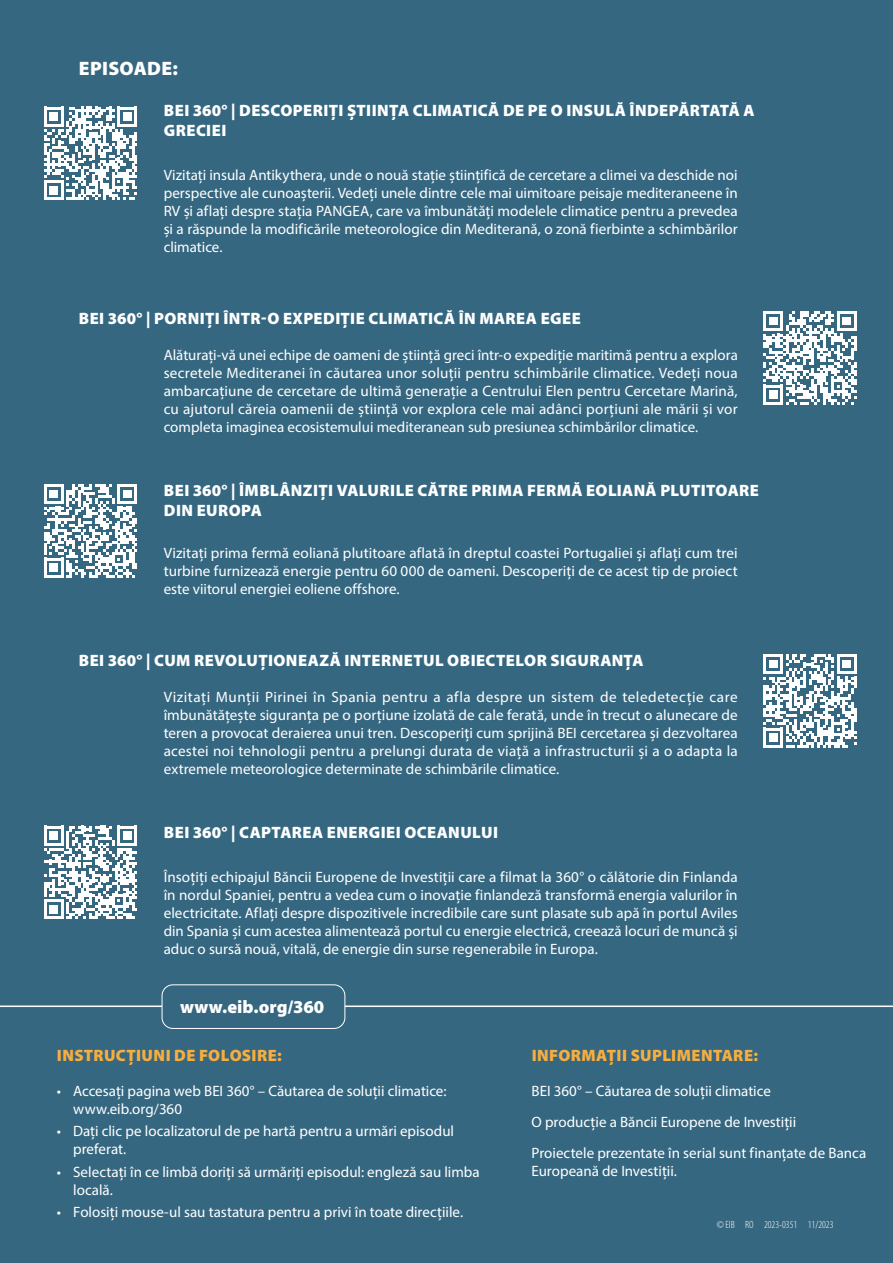
<style>
.page{position:relative;width:893px;height:1263px;background:#366780}
.page>*{position:absolute;margin:0;border:0;box-sizing:border-box;transform-origin:0 0}
.EPISODES{font:900 19.5px "Myriad Pro";letter-spacing:.015em;color:#fff}
.WWW_EIB_PETIT{font:900 18.15px "Myriad Pro";letter-spacing:.005em;color:#fff}
.TITRE_EPISODE{font:900 16.5px/19.8px "Myriad Pro";letter-spacing:.025em;color:#fff}
.TITRE_EPISODE_1{font:900 16.5px "Myriad Pro";letter-spacing:.025em;color:#fff}
.SOUS_TITRE_JAUNE{font:900 16.5px "Myriad Pro";letter-spacing:.025em;color:#f8ae3e}
.TEXTE_EPISODE{font:15px/18px "Myriad Pro";color:#fff;text-align:justify}
.TEXTE_SOUS_TITRE{font:15px/18px "Myriad Pro";color:#fff}
.TEXTE_SOUS_TITRE_1{font:15px/18px "Myriad Pro";color:#fff}
.copyright{font:300 condensed 10.5px "Myriad Pro";color:#fff}
</style>
<div class="page">
<svg style="left:44px;top:107px;width:93px;height:93px"></svg>
<svg style="left:44px;top:484px;width:93px;height:93px"></svg>
<svg style="left:44px;top:826px;width:93px;height:93px"></svg>
<svg style="left:763px;top:311px;width:94px;height:93px"></svg>
<svg style="left:763px;top:654px;width:94px;height:94px"></svg>
<hr style="left:0;top:1005px;width:893px;height:2px;background:#fff">
<div style="left:162px;top:985px;width:183px;height:43px;background:#366780;border-radius:11px"></div>
<div style="left:162px;top:984px;width:183px;height:45px;border:1px solid #fff;border-radius:11px"></div>
<p class="EPISODES" style="left:79px;top:56px;width:101px">EPISOADE:</p>
<p class="TITRE_EPISODE" style="left:164px;top:100px;width:592px">BEI 360° | DESCOPERIȚI ȘTIINȚA CLIMATICĂ DE PE O INSULĂ ÎNDEPĂRTATĂ A<br>GRECIEI</p>
<p class="TEXTE_EPISODE" style="left:164px;top:166px;width:576px">Vizitați insula Antikythera, unde o nouă stație științifică de cercetare a climei va deschide noi perspective ale cunoașterii. Vedeți unele dintre cele mai uimitoare peisaje mediteraneene în RV și aflați despre stația PANGEA, care va îmbunătăți modelele climatice pentru a prevedea și a răspunde la modificările meteorologice din Mediterană, o zonă fierbinte a schimbărilor climatice.</p>
<p class="TITRE_EPISODE_1" style="left:79px;top:307px;width:503px">BEI 360° | PORNIȚI ÎNTR-O EXPEDIȚIE CLIMATICĂ ÎN MAREA EGEE</p>
<p class="TEXTE_EPISODE" style="left:164px;top:346px;width:576px">Alăturați-vă unei echipe de oameni de știință greci într-o expediție maritimă pentru a explora secretele Mediteranei în căutarea unor soluții pentru schimbările climatice. Vedeți noua ambarcațiune de cercetare de ultimă generație a Centrului Elen pentru Cercetare Marină, cu ajutorul căreia oamenii de știință vor explora cele mai adânci porțiuni ale mării și vor completa imaginea ecosistemului mediteranean sub presiunea schimbărilor climatice.</p>
<p class="TITRE_EPISODE" style="left:164px;top:480px;width:596px">BEI 360° | ÎMBLÂNZIȚI VALURILE CĂTRE PRIMA FERMĂ EOLIANĂ PLUTITOARE<br>DIN EUROPA</p>
<p class="TEXTE_EPISODE" style="left:164px;top:544px;width:576px">Vizitați prima fermă eoliană plutitoare aflată în dreptul coastei Portugaliei și aflați cum trei turbine furnizează energie pentru 60 000 de oameni. Descoperiți de ce acest tip de proiect este viitorul energiei eoliene offshore.</p>
<p class="TITRE_EPISODE_1" style="left:79px;top:649px;width:566px">BEI 360° | CUM REVOLUȚIONEAZĂ INTERNETUL OBIECTELOR SIGURANȚA</p>
<p class="TEXTE_EPISODE" style="left:164px;top:688px;width:576px">Vizitați Munții Pirinei în Spania pentru a afla despre un sistem de teledetecție care îmbunătățește siguranța pe o porțiune izolată de cale ferată, unde în trecut o alunecare de teren a provocat deraierea unui tren. Descoperiți cum sprijină BEI cercetarea și dezvoltarea acestei noi tehnologii pentru a prelungi durata de viață a infrastructurii și a o adapta la extremele meteorologice determinate de schimbările climatice.</p>
<p class="TITRE_EPISODE" style="left:164px;top:822px;width:336px">BEI 360° | CAPTAREA ENERGIEI OCEANULUI</p>
<p class="TEXTE_EPISODE" style="left:164px;top:868px;width:576px">Însoțiți echipajul Băncii Europene de Investiții care a filmat la 360° o călătorie din Finlanda în nordul Spaniei, pentru a vedea cum o inovație finlandeză transformă energia valurilor în electricitate. Aflați despre dispozitivele incredibile care sunt plasate sub apă în portul Aviles din Spania și cum acestea alimentează portul cu energie electrică, creează locuri de muncă și aduc o sursă nouă, vitală, de energie din surse regenerabile în Europa.</p>
<p class="WWW_EIB_PETIT" style="left:180px;top:995px;width:146px">www.eib.org/360</p>
<p class="SOUS_TITRE_JAUNE" style="left:57px;top:1044px;width:226px">INSTRUCȚIUNI DE FOLOSIRE:</p>
<p class="TEXTE_SOUS_TITRE" style="left:73px;top:1082px;width:375px;text-indent:-16px">• Accesați pagina web BEI 360° – Căutarea de soluții climatice: www.eib.org/360</p>
<p class="TEXTE_SOUS_TITRE" style="left:73px;top:1122px;width:382px;text-indent:-16px">• Dați clic pe localizatorul de pe hartă pentru a urmări episodul preferat.</p>
<p class="TEXTE_SOUS_TITRE" style="left:73px;top:1162px;width:408px;text-indent:-16px">• Selectați în ce limbă doriți să urmăriți episodul: engleză sau limba locală.</p>
<p class="TEXTE_SOUS_TITRE" style="left:57px;top:1203px;width:408px">• Folosiți mouse-ul sau tastatura pentru a privi în toate direcțiile.</p>
<p class="SOUS_TITRE_JAUNE" style="left:532px;top:1044px;width:228px">INFORMAȚII SUPLIMENTARE:</p>
<p class="TEXTE_SOUS_TITRE_1" style="left:531px;top:1082px;width:241px">BEI 360° – Căutarea de soluții climatice</p>
<p class="TEXTE_SOUS_TITRE_1" style="left:531px;top:1113px;width:266px">O producție a Băncii Europene de Investiții</p>
<p class="TEXTE_SOUS_TITRE_1" style="left:531px;top:1143px;width:336px">Proiectele prezentate în serial sunt finanțate de Banca<br>Europeană de Investiții.</p>
<p class="copyright" style="left:717px;top:1219px;width:118px">© EIB RO 2023-0351 11/2023</p>
</div>
